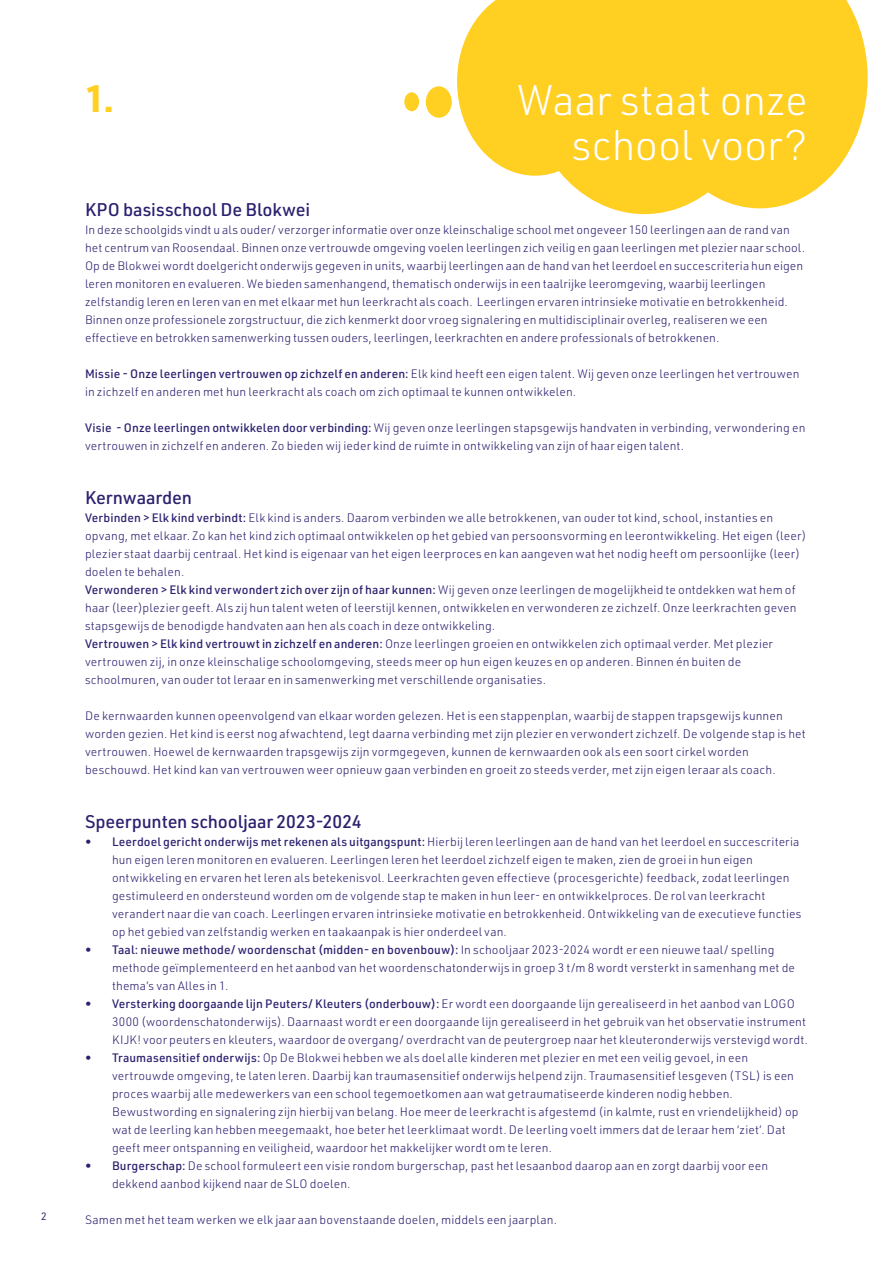
<style>
.page{position:relative;width:893px;height:1263px;background:#fff}
.page>*{position:absolute;margin:0;border:0;box-sizing:border-box;transform-origin:0 0}
.t1{font:300 42px/45px "URWDIN";letter-spacing:-.005em;color:#fff;text-align:right}
.t2{font:700 37.5px "URWDIN";color:#ffcf21}
.t3{font:500 18px "URWDIN";letter-spacing:-.005em;color:#2a206f}
.t4{font:300 12px/18px "URWDIN";letter-spacing:.01em;color:#2a206f}
.t5{font:10.5px "URWDIN";color:#2a206f}
.s1{font-weight:500}
</style>
<div class="page">
<svg style="left:563px;top:0;width:202px;height:214px;background:#ffd540"></svg>
<svg style="left:457px;top:0;width:156px;height:176px;background:#ffd439"></svg>
<svg style="left:652px;top:0;width:216px;height:208px;background:#ffd335"></svg>
<div style="left:426px;top:86px;width:26px;height:32px;background:#ffcf21;border-radius:50%"></div>
<div style="left:404px;top:92px;width:15px;height:19px;background:#ffcf21;border-radius:50%"></div>
<p class="t5" style="left:41px;top:1210px;width:7px">2</p>
<h2 class="t2" style="left:85px;top:73px;width:31px">1.</h2>
<h1 class="t1" style="left:517px;top:76px;width:292px">Waar staat onze school voor?</h1>
<h3 class="t3" style="left:85px;top:198px;width:227px">KPO basisschool De Blokwei</h3>
<p class="t4" style="left:85px;top:220px;width:721px">In deze schoolgids vindt u als ouder/ verzorger informatie over onze kleinschalige school met ongeveer 150 leerlingen aan de rand van het centrum van Roosendaal. Binnen onze vertrouwde omgeving voelen leerlingen zich veilig en gaan leerlingen met plezier naar school.<br>Op de Blokwei wordt doelgericht onderwijs gegeven in units, waarbij leerlingen aan de hand van het leerdoel en succescriteria hun eigen leren monitoren en evalueren. We bieden samenhangend, thematisch onderwijs in een taalrijke leeromgeving, waarbij leerlingen zelfstandig leren en leren van en met elkaar met hun leerkracht als coach. Leerlingen ervaren intrinsieke motivatie en betrokkenheid.<br>Binnen onze professionele zorgstructuur, die zich kenmerkt door vroeg signalering en multidisciplinair overleg, realiseren we een effectieve en betrokken samenwerking tussen ouders, leerlingen, leerkrachten en andere professionals of betrokkenen.</p>
<p class="t4" style="left:85px;top:364px;width:716px"><span class="s1">Missie - Onze leerlingen vertrouwen op zichzelf en anderen:</span> Elk kind heeft een eigen talent. Wij geven onze leerlingen het vertrouwen in zichzelf en anderen met hun leerkracht als coach om zich optimaal te kunnen ontwikkelen.</p>
<p class="t4" style="left:85px;top:418px;width:722px"><span class="s1">Visie - Onze leerlingen ontwikkelen door verbinding:</span> Wij geven onze leerlingen stapsgewijs handvaten in verbinding, verwondering en vertrouwen in zichzelf en anderen. Zo bieden wij ieder kind de ruimte in ontwikkeling van zijn of haar eigen talent.</p>
<h3 class="t3" style="left:85px;top:486px;width:108px">Kernwaarden</h3>
<p class="t4" style="left:85px;top:508px;width:723px"><span class="s1">Verbinden &gt; Elk kind verbindt:</span> Elk kind is anders. Daarom verbinden we alle betrokkenen, van ouder tot kind, school, instanties en opvang, met elkaar. Zo kan het kind zich optimaal ontwikkelen op het gebied van persoonsvorming en leerontwikkeling. Het eigen (leer) plezier staat daarbij centraal. Het kind is eigenaar van het eigen leerproces en kan aangeven wat het nodig heeft om persoonlijke (leer) doelen te behalen.<br><span class="s1">Verwonderen &gt; Elk kind verwondert zich over zijn of haar kunnen:</span> Wij geven onze leerlingen de mogelijkheid te ontdekken wat hem of haar (leer)plezier geeft. Als zij hun talent weten of leerstijl kennen, ontwikkelen en verwonderen ze zichzelf. Onze leerkrachten geven stapsgewijs de benodigde handvaten aan hen als coach in deze ontwikkeling.<br><span class="s1">Vertrouwen &gt; Elk kind vertrouwt in zichzelf en anderen:</span> Onze leerlingen groeien en ontwikkelen zich optimaal verder. Met plezier vertrouwen zij, in onze kleinschalige schoolomgeving, steeds meer op hun eigen keuzes en op anderen. Binnen én buiten de schoolmuren, van ouder tot leraar en in samenwerking met verschillende organisaties.</p>
<p class="t4" style="left:85px;top:706px;width:722px">De kernwaarden kunnen opeenvolgend van elkaar worden gelezen. Het is een stappenplan, waarbij de stappen trapsgewijs kunnen worden gezien. Het kind is eerst nog afwachtend, legt daarna verbinding met zijn plezier en verwondert zichzelf. De volgende stap is het vertrouwen. Hoewel de kernwaarden trapsgewijs zijn vormgegeven, kunnen de kernwaarden ook als een soort cirkel worden beschouwd. Het kind kan van vertrouwen weer opnieuw gaan verbinden en groeit zo steeds verder, met zijn eigen leraar als coach.</p>
<h3 class="t3" style="left:85px;top:810px;width:278px">Speerpunten schooljaar 2023-2024</h3>
<p class="t4" style="left:112px;top:832px;width:691px;text-indent:-27px"><span class="s1">• Leerdoel gericht onderwijs met rekenen als uitgangspunt:</span> Hierbij leren leerlingen aan de hand van het leerdoel en succescriteria hun eigen leren monitoren en evalueren. Leerlingen leren het leerdoel zichzelf eigen te maken, zien de groei in hun eigen ontwikkeling en ervaren het leren als betekenisvol. Leerkrachten geven effectieve (procesgerichte) feedback, zodat leerlingen gestimuleerd en ondersteund worden om de volgende stap te maken in hun leer- en ontwikkelproces. De rol van leerkracht verandert naar die van coach. Leerlingen ervaren intrinsieke motivatie en betrokkenheid. Ontwikkeling van de executieve functies op het gebied van zelfstandig werken en taakaanpak is hier onderdeel van.</p>
<p class="t4" style="left:112px;top:940px;width:684px;text-indent:-27px"><span class="s1">• Taal: nieuwe methode/ woordenschat (midden- en bovenbouw):</span> In schooljaar 2023-2024 wordt er een nieuwe taal/ spelling methode geïmplementeerd en het aanbod van het woordenschatonderwijs in groep 3 t/m 8 wordt versterkt in samenhang met de thema’s van Alles in 1.</p>
<p class="t4" style="left:112px;top:994px;width:697px;text-indent:-27px"><span class="s1">• Versterking doorgaande lijn Peuters/ Kleuters (onderbouw):</span> Er wordt een doorgaande lijn gerealiseerd in het aanbod van LOGO<br>3000 (woordenschatonderwijs). Daarnaast wordt er een doorgaande lijn gerealiseerd in het gebruik van het observatie instrument<br>KIJK! voor peuters en kleuters, waardoor de overgang/ overdracht van de peutergroep naar het kleuteronderwijs verstevigd wordt.</p>
<p class="t4" style="left:112px;top:1048px;width:688px;text-indent:-27px"><span class="s1">• Traumasensitief onderwijs:</span> Op De Blokwei hebben we als doel alle kinderen met plezier en met een veilig gevoel, in een vertrouwde omgeving, te laten leren. Daarbij kan traumasensitief onderwijs helpend zijn. Traumasensitief lesgeven (TSL) is een proces waarbij alle medewerkers van een school tegemoetkomen aan wat getraumatiseerde kinderen nodig hebben.<br>Bewustwording en signalering zijn hierbij van belang. Hoe meer de leerkracht is afgestemd (in kalmte, rust en vriendelijkheid) op wat de leerling kan hebben meegemaakt, hoe beter het leerklimaat wordt. De leerling voelt immers dat de leraar hem ‘ziet’. Dat geeft meer ontspanning en veiligheid, waardoor het makkelijker wordt om te leren.</p>
<p class="t4" style="left:112px;top:1156px;width:658px;text-indent:-27px"><span class="s1">• Burgerschap:</span> De school formuleert een visie rondom burgerschap, past het lesaanbod daarop aan en zorgt daarbij voor een dekkend aanbod kijkend naar de SLO doelen.</p>
<p class="t4" style="left:85px;top:1210px;width:474px">Samen met het team werken we elk jaar aan bovenstaande doelen, middels een jaarplan.</p>
</div>
